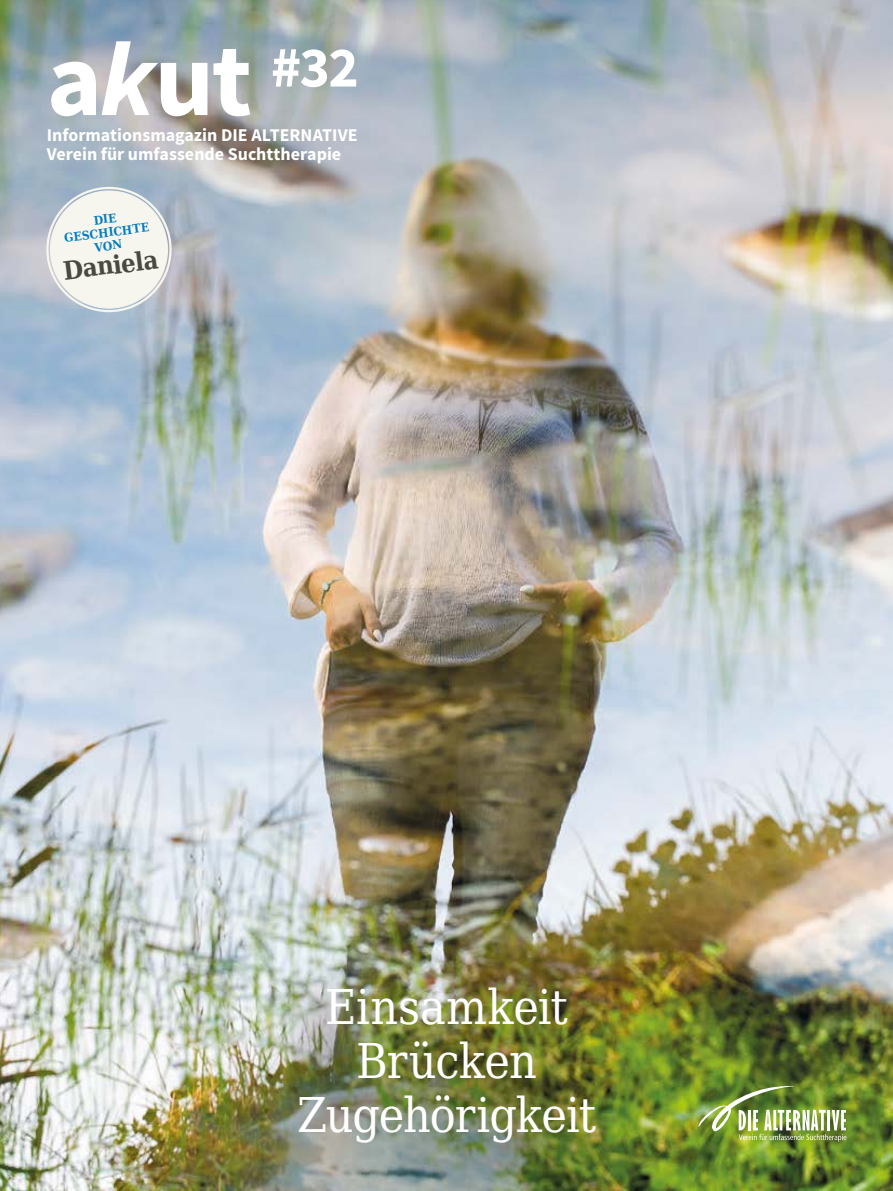
<style>
.page{position:relative;width:893px;height:1191px;background:#fff}
.page>*{position:absolute;margin:0;border:0;box-sizing:border-box;transform-origin:0 0}
.t1{font:700 105.15px "Source Sans Pro";color:#fff}
.t2{font:48px/54px "DejaVu Serif Condensed";letter-spacing:-.02em;color:#fff;text-align:center}
.t3{font:700 25.5px "DejaVu Serif Condensed";color:#4a4941}
.t4{font:700 18px/18.6px "Source Sans Pro";color:#fff}
.t5{font:700 12px/13.5px "DejaVu Serif Condensed";color:#037cbf;text-align:center}
.s1{font-style:italic}
</style>
<div class="page">
<img style="left:0;top:0;width:893px;height:1191px">
<div style="left:50px;top:191px;width:118px;height:117px;background:#f6f5ee;border-radius:50%"></div>
<img style="left:699px;top:1086px;width:147px;height:55px">
<h1 class="t1" style="left:47px;top:9px;width:313px">a<span class="s1">k</span>ut <sup>#32</sup></h1>
<p class="t4" style="left:47px;top:126px;width:312px">Informationsmagazin DIE ALTERNATIVE<br>Verein für umfassende Suchttherapie</p>
<p class="t5" style="left:62px;top:217px;width:87px;rotate:-7deg">DIE<br>GESCHICHTE<br>VON</p>
<h3 class="t3" style="left:61px;top:251px;width:97px;rotate:-7deg">Daniela</h3>
<h2 class="t2" style="left:297px;top:979px;width:300px">Einsamkeit<br>Brücken<br>Zugehörigkeit</h2>
</div>
